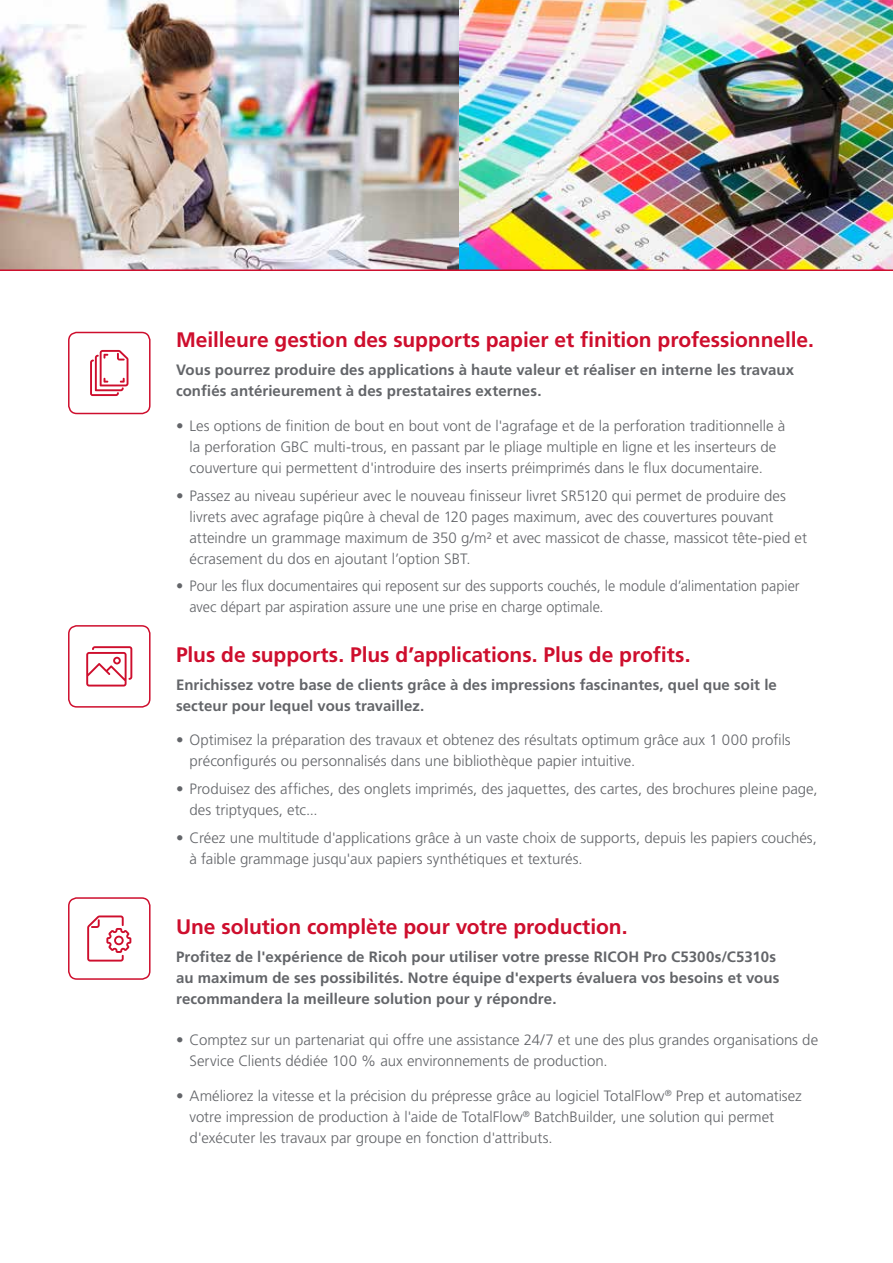
<style>
.page{position:relative;width:893px;height:1263px;background:#fff}
.page>*{position:absolute;margin:0;border:0;box-sizing:border-box;transform-origin:0 0}
.t1{font:700 21px "Frutiger LT Std";letter-spacing:-.005em;color:#ce0e2d}
.t2{font:300 15px/21px "Frutiger LT Std";color:#636569}
.t3{font:700 15px/21px "Frutiger LT Std";letter-spacing:.005em;color:#636569}
.t4{font:300 15px/21px "Frutiger LT Std";color:#636569;scale:.96 1}
</style>
<div class="page">
<svg style="left:90px;top:350px;width:38px;height:46px"></svg>
<div style="left:68px;top:332px;width:83px;height:82px;border:2px solid #ce0e2d;border-radius:8px"></div>
<svg style="left:86px;top:646px;width:46px;height:40px"></svg>
<div style="left:68px;top:625px;width:83px;height:83px;border:2px solid #ce0e2d;border-radius:8px"></div>
<svg style="left:87px;top:915px;width:44px;height:46px"></svg>
<div style="left:68px;top:897px;width:83px;height:83px;border:2px solid #ce0e2d;border-radius:8px"></div>
<img style="left:0;top:0;width:893px;height:269px">
<hr style="left:0;top:269px;width:893px;height:2px;background:#ce0e2d">
<h1 class="t1" style="left:176px;top:328px;width:639px">Meilleure gestion des supports papier et finition professionnelle.</h1>
<p class="t3" style="left:176px;top:360px;width:620px">Vous pourrez produire des applications à haute valeur et réaliser en interne les travaux confiés antérieurement à des prestataires externes.</p>
<p class="t2" style="left:176px;top:415px;width:611px;text-align:center">• Les options de finition de bout en bout vont de l'agrafage et de la perforation traditionnelle à la perforation GBC multi-trous, en passant par le pliage multiple en ligne et les inserteurs de couverture qui permettent d'introduire des inserts préimprimés dans le flux documentaire.</p>
<p class="t2" style="left:190px;top:485px;width:619px;text-indent:-14px">• Passez au niveau supérieur avec le nouveau finisseur livret SR5120 qui permet de produire des livrets avec agrafage piqûre à cheval de 120 pages maximum, avec des couvertures pouvant atteindre un grammage maximum de 350 g/m² et avec massicot de chasse, massicot tête-pied et écrasement du dos en ajoutant l’option SBT.</p>
<p class="t4" style="left:190px;top:576px;width:637px;text-indent:-13px">• Pour les flux documentaires qui reposent sur des supports couchés, le module d’alimentation papier avec départ par aspiration assure une une prise en charge optimale.</p>
<h1 class="t1" style="left:176px;top:642px;width:516px">Plus de supports. Plus d’applications. Plus de profits.</h1>
<p class="t3" style="left:176px;top:674px;width:602px">Enrichissez votre base de clients grâce à des impressions fascinantes, quel que soit le secteur pour lequel vous travaillez.</p>
<p class="t2" style="left:190px;top:730px;width:603px;text-indent:-14px">• Optimisez la préparation des travaux et obtenez des résultats optimum grâce aux 1 000 profils préconfigurés ou personnalisés dans une bibliothèque papier intuitive.</p>
<p class="t2" style="left:190px;top:778px;width:629px;text-indent:-14px">• Produisez des affiches, des onglets imprimés, des jaquettes, des cartes, des brochures pleine page, des triptyques, etc...</p>
<p class="t2" style="left:190px;top:827px;width:629px;text-indent:-14px">• Créez une multitude d'applications grâce à un vaste choix de supports, depuis les papiers couchés, à faible grammage jusqu'aux papiers synthétiques et texturés.</p>
<h1 class="t1" style="left:176px;top:915px;width:453px">Une solution complète pour votre production.</h1>
<p class="t3" style="left:176px;top:946px;width:605px">Profitez de l'expérience de Ricoh pour utiliser votre presse RICOH Pro C5300s/C5310s au maximum de ses possibilités. Notre équipe d'experts évaluera vos besoins et vous recommandera la meilleure solution pour y répondre.</p>
<p class="t2" style="left:190px;top:1030px;width:630px;text-indent:-14px">• Comptez sur un partenariat qui offre une assistance 24/7 et une des plus grandes organisations de<br>Service Clients dédiée 100 % aux environnements de production.</p>
<p class="t2" style="left:190px;top:1085px;width:614px;text-indent:-13px">• Améliorez la vitesse et la précision du prépresse grâce au logiciel TotalFlow<sup>®</sup> Prep et automatisez votre impression de production à l'aide de TotalFlow<sup>®</sup> BatchBuilder, une solution qui permet d'exécuter les travaux par groupe en fonction d'attributs.</p>
</div>
